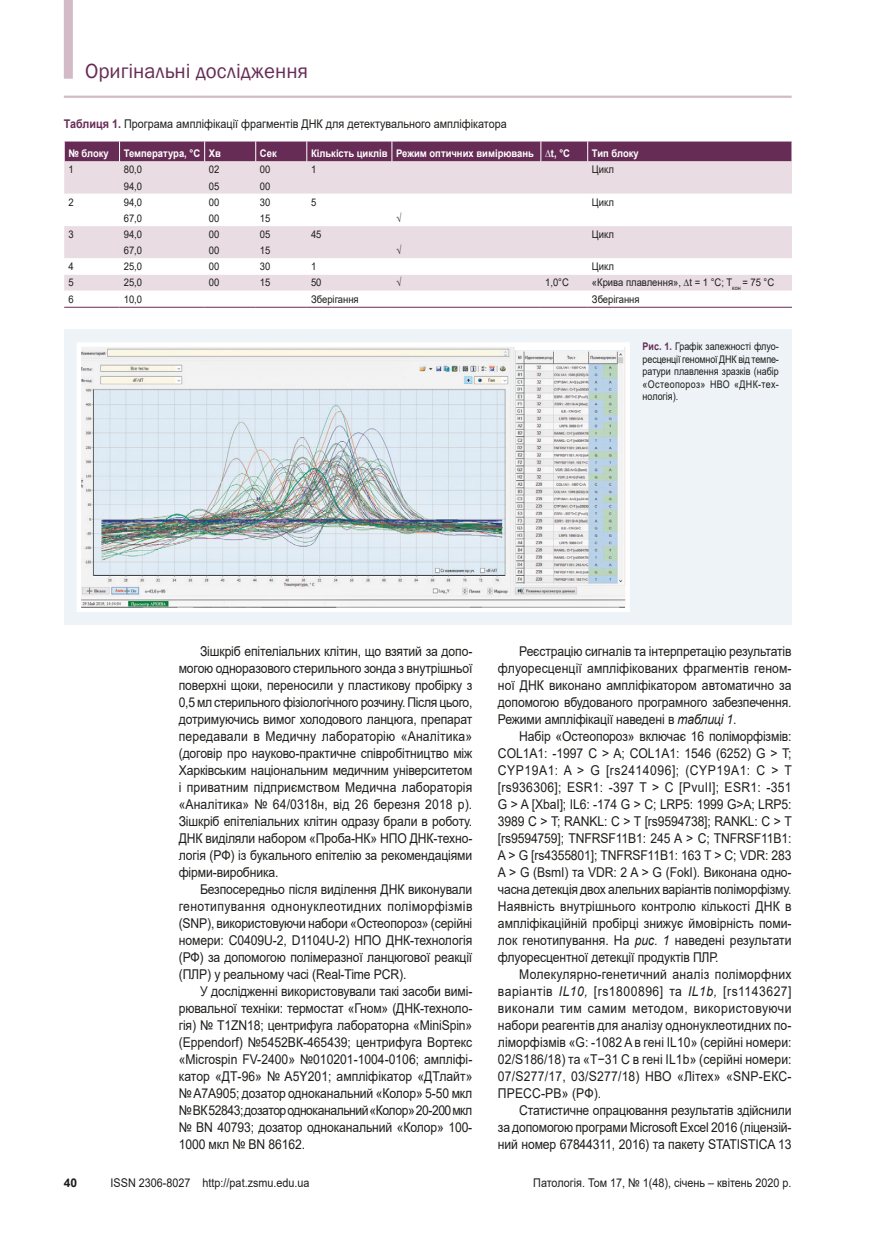
<style>
.page{position:relative;width:881px;height:1234px;background:#fff}
.page>*{position:absolute;margin:0;border:0;box-sizing:border-box;transform-origin:0 0}
.t1{font:21px "Franklin Gothic";color:#672c55}
.tecst{font:13.5px/17px "Arial";letter-spacing:-.01em;color:#1d1d1b;text-align:justify;scale:.9 1}
.таблица_назва{font:12px "Arial";color:#1d1d1b;scale:.9 1}
.t2{font:700 12px "Arial";color:#1d1d1b}
.таблица_тело_влево{font:10.5px "Arial";color:#1d1d1b;scale:.9 1}
.примечание{font:10.5px/12.6px "Arial";color:#1d1d1b;text-align:justify;scale:.85 1}
.таблица_шапка{font:700 10.5px "Arial";color:#fff;scale:.9 1}
.s1{font-weight:700;color:#672c55}
.s2{font-style:italic}
</style>
<div class="page">
<hr style="left:64px;top:96px;width:727px;height:2px;background:#d2bac6">
<div style="left:64px;top:329px;width:727px;height:295px;background:#edf3f6"></div>
<img style="left:77px;top:342px;width:553px;height:270px">
<div style="left:64px;top:161px;width:727px;height:33px;background:#e9dde3"></div>
<svg style="left:64px;top:226px;width:727px;height:81px;fill:#e9dde3"></svg>
<svg style="left:64px;top:141px;width:728px;height:20px;background:#6c335b"></svg>
<hr style="left:64px;top:307px;width:55px;height:1px;background:#672c55">
<hr style="left:119px;top:307px;width:85px;height:1px;background:#672c55">
<hr style="left:204px;top:307px;width:51px;height:1px;background:#672c55">
<hr style="left:255px;top:307px;width:52px;height:1px;background:#672c55">
<hr style="left:307px;top:307px;width:85px;height:1px;background:#672c55">
<hr style="left:392px;top:307px;width:148px;height:1px;background:#672c55">
<hr style="left:540px;top:307px;width:47px;height:1px;background:#672c55">
<hr style="left:587px;top:307px;width:204px;height:1px;background:#672c55">
<div style="left:64px;top:0;width:9px;height:79px;background:#d2bac6"></div>
<h1 class="t1" style="left:85px;top:58px;width:224px">Оригінальні дослідження</h1>
<p class="таблица_назва" style="left:64px;top:115px;width:493px"><span class="s1">Таблиця 1.</span> Програма ампліфікації фрагментів ДНК для детектувального ампліфікатора</p>
<p class="таблица_шапка" style="left:68px;top:146px;width:46px">№ блоку</p>
<p class="таблица_шапка" style="left:124px;top:146px;width:86px">Температура, °С</p>
<p class="таблица_шапка" style="left:209px;top:146px;width:15px">Хв</p>
<p class="таблица_шапка" style="left:260px;top:146px;width:20px">Сек</p>
<p class="таблица_шапка" style="left:311px;top:146px;width:87px">Кількість циклів</p>
<p class="таблица_шапка" style="left:396px;top:146px;width:154px">Режим оптичних вимірювань</p>
<p class="таблица_шапка" style="left:545px;top:146px;width:29px">∆t, °C</p>
<p class="таблица_шапка" style="left:591px;top:146px;width:53px">Тип блоку</p>
<p class="таблица_тело_влево" style="left:68px;top:162px;width:7px">1</p>
<p class="таблица_тело_влево" style="left:124px;top:162px;width:22px">80,0</p>
<p class="таблица_тело_влево" style="left:209px;top:162px;width:13px">02</p>
<p class="таблица_тело_влево" style="left:260px;top:162px;width:13px">00</p>
<p class="таблица_тело_влево" style="left:311px;top:162px;width:7px">1</p>
<p class="таблица_тело_влево" style="left:591px;top:162px;width:26px">Цикл</p>
<p class="таблица_тело_влево" style="left:124px;top:178px;width:22px">94,0</p>
<p class="таблица_тело_влево" style="left:209px;top:178px;width:13px">05</p>
<p class="таблица_тело_влево" style="left:260px;top:178px;width:13px">00</p>
<p class="таблица_тело_влево" style="left:68px;top:195px;width:7px">2</p>
<p class="таблица_тело_влево" style="left:124px;top:195px;width:22px">94,0</p>
<p class="таблица_тело_влево" style="left:209px;top:195px;width:13px">00</p>
<p class="таблица_тело_влево" style="left:260px;top:195px;width:13px">30</p>
<p class="таблица_тело_влево" style="left:311px;top:195px;width:7px">5</p>
<p class="таблица_тело_влево" style="left:591px;top:195px;width:26px">Цикл</p>
<p class="таблица_тело_влево" style="left:124px;top:211px;width:22px">67,0</p>
<p class="таблица_тело_влево" style="left:209px;top:211px;width:13px">00</p>
<p class="таблица_тело_влево" style="left:260px;top:211px;width:13px">15</p>
<p class="таблица_тело_влево" style="left:396px;top:211px;width:7px">√</p>
<p class="таблица_тело_влево" style="left:68px;top:227px;width:7px">3</p>
<p class="таблица_тело_влево" style="left:124px;top:227px;width:22px">94,0</p>
<p class="таблица_тело_влево" style="left:209px;top:227px;width:13px">00</p>
<p class="таблица_тело_влево" style="left:260px;top:227px;width:13px">05</p>
<p class="таблица_тело_влево" style="left:311px;top:227px;width:13px">45</p>
<p class="таблица_тело_влево" style="left:591px;top:227px;width:26px">Цикл</p>
<p class="таблица_тело_влево" style="left:124px;top:243px;width:22px">67,0</p>
<p class="таблица_тело_влево" style="left:209px;top:243px;width:13px">00</p>
<p class="таблица_тело_влево" style="left:260px;top:243px;width:13px">15</p>
<p class="таблица_тело_влево" style="left:396px;top:243px;width:7px">√</p>
<p class="таблица_тело_влево" style="left:68px;top:259px;width:7px">4</p>
<p class="таблица_тело_влево" style="left:124px;top:259px;width:22px">25,0</p>
<p class="таблица_тело_влево" style="left:209px;top:259px;width:13px">00</p>
<p class="таблица_тело_влево" style="left:260px;top:259px;width:13px">30</p>
<p class="таблица_тело_влево" style="left:311px;top:259px;width:7px">1</p>
<p class="таблица_тело_влево" style="left:591px;top:259px;width:26px">Цикл</p>
<p class="таблица_тело_влево" style="left:68px;top:275px;width:7px">5</p>
<p class="таблица_тело_влево" style="left:124px;top:275px;width:22px">25,0</p>
<p class="таблица_тело_влево" style="left:209px;top:275px;width:13px">00</p>
<p class="таблица_тело_влево" style="left:260px;top:275px;width:13px">15</p>
<p class="таблица_тело_влево" style="left:311px;top:275px;width:13px">50</p>
<p class="таблица_тело_влево" style="left:396px;top:275px;width:7px">√</p>
<p class="таблица_тело_влево" style="left:545px;top:275px;width:28px">1,0°C</p>
<p class="таблица_тело_влево" style="left:591px;top:275px;width:204px">«Крива плавлення», ∆t = 1 °C; T<sub>кон</sub> = 75 °C</p>
<p class="таблица_тело_влево" style="left:68px;top:291px;width:7px">6</p>
<p class="таблица_тело_влево" style="left:124px;top:291px;width:22px">10,0</p>
<p class="таблица_тело_влево" style="left:311px;top:291px;width:54px">Зберігання</p>
<p class="таблица_тело_влево" style="left:591px;top:291px;width:54px">Зберігання</p>
<p class="примечание" style="left:642px;top:340px;width:162px"><span class="s1">Рис. 1.</span> Графік залежності флуо&shy;ресценції геномної ДНК від темпе&shy;ратури плавлення зразків (набір «Остеопороз» НВО «ДНК-тех&shy;нологія).</p>
<p class="tecst" style="left:179px;top:642px;width:328px;text-indent:21px">Зішкріб епітеліальних клітин, що взятий за допо&shy;могою одноразового стерильного зонда з внутрішньої поверхні щоки, переносили у пластикову пробірку з 0,5 мл стерильного фізіологічного розчину. Після цього, дотримуючись вимог холодового ланцюга, препарат передавали в Медичну лабораторію «Аналітика» (договір про науково-практичне співробітництво між Харківським національним медичним університетом і приватним підприємством Медична лабораторія «Аналітика» № 64/0318н, від 26 березня 2018 р).<br>Зішкріб епітеліальних клітин одразу брали в роботу.<br>ДНК виділяли набором «Проба-НК» НПО ДНК-техно&shy;логія (РФ) із букального епітелію за рекомендаціями фірми-виробника.</p>
<p class="tecst" style="left:179px;top:880px;width:328px;text-indent:21px">Безпосередньо після виділення ДНК виконували генотипування однонуклеотидних поліморфізмів (SNP), використовуючи набори «Остеопороз» (серійні номери: С0409U-2, D1104U-2) НПО ДНК-технологія (РФ) за допомогою полімеразної ланцюгової реакції (ПЛР) у реальному часі (Real-Time PCR).</p>
<p class="tecst" style="left:179px;top:982px;width:328px;text-indent:21px">У дослідженні використовували такі засоби вимі&shy;рювальної техніки: термостат «Гном» (ДНК-техноло&shy;гія) № T1ZN18; центрифуга лабораторна «MiniSpin» (Eppendorf) №5452ВК-465439; центрифуга Вортекс «Microspin FV-2400» №010201-1004-0106; ампліфі&shy;катор «ДТ-96» № A5Y201; ампліфікатор «ДТлайт» №A7A905; дозатор одноканальний «Колор» 5-50 мкл №ВК 52843; дозатор одноканальний «Колор» 20-200 мкл № ВN 40793; дозатор одноканальний «Колор» 100- 1000 мкл № ВN 86162.</p>
<p class="tecst" style="left:497px;top:642px;width:327px;text-indent:21px">Реєстрацію сигналів та інтерпретацію результатів флуоресценції ампліфікованих фрагментів геном&shy;ної ДНК виконано ампліфікатором автоматично за допомогою вбудованого програмного забезпечення.<br>Режими ампліфікації наведені в <span class="s2">таблиці 1</span>.</p>
<p class="tecst" style="left:497px;top:727px;width:328px;text-indent:21px">Набір «Остеопороз» включає 16 поліморфізмів:<br>COL1A1: -1997 C &gt; A; COL1A1: 1546 (6252) G &gt; T; CYP19A1: A &gt; G [rs2414096]; (CYP19A1: C &gt; T [rs936306]; ESR1: -397 T &gt; C [PvuII]; ESR1: -351<br>G &gt; A [XbaI]; IL6: -174 G &gt; C; LRP5: 1999 G&gt;A; LRP5:<br>3989 C &gt; T; RANKL: C &gt; T [rs9594738]; RANKL: C &gt; T [rs9594759]; TNFRSF11B1: 245 A &gt; C; TNFRSF11B1:<br>A &gt; G [rs4355801]; TNFRSF11B1: 163 T &gt; C; VDR: 283<br>A &gt; G (BsmI) та VDR: 2 A &gt; G (FokI). Виконана одно&shy;часна детекція двох алельних варіантів поліморфізму.<br>Наявність внутрішнього контролю кількості ДНК в ампліфікаційній пробірці знижує ймовірність поми&shy;лок генотипування. На <span class="s2">рис. 1</span> наведені результати флуоресцентної детекції продуктів ПЛР.</p>
<p class="tecst" style="left:497px;top:965px;width:328px;text-indent:21px">Молекулярно-генетичний аналіз поліморфних варіантів <span class="s2">IL10,</span> [rs1800896] та <span class="s2">IL1b,</span> [rs1143627] виконали тим самим методом, використовуючи набори реагентів для аналізу однонуклеотидних по&shy;ліморфізмів «G: -1082 A в гені IL10» (серійні номери:<br>02/S186/18) та «T−31 C в гені IL1b» (серійні номери:<br>07/S277/17, 03/S277/18) НВО «Літех» «SNP-ЕКС-ПРЕСС-РВ» (РФ).</p>
<p class="tecst" style="left:497px;top:1101px;width:327px;text-indent:21px">Статистичне опрацювання результатів здійснили за допомогою програми Microsoft Excel 2016 (ліцензій&shy;ний номер 67844311, 2016) та пакету STATISTICA 13</p>
<p class="t2" style="left:64px;top:1174px;width:15px">40</p>
<p class="таблица_назва" style="left:111px;top:1174px;width:222px">ISSN 2306-8027 http://pat.zsmu.edu.ua</p>
<p class="таблица_назва" style="left:533px;top:1174px;width:288px">Патологія. Том 17, № 1(48), січень – квітень 2020 р.</p>
</div>
